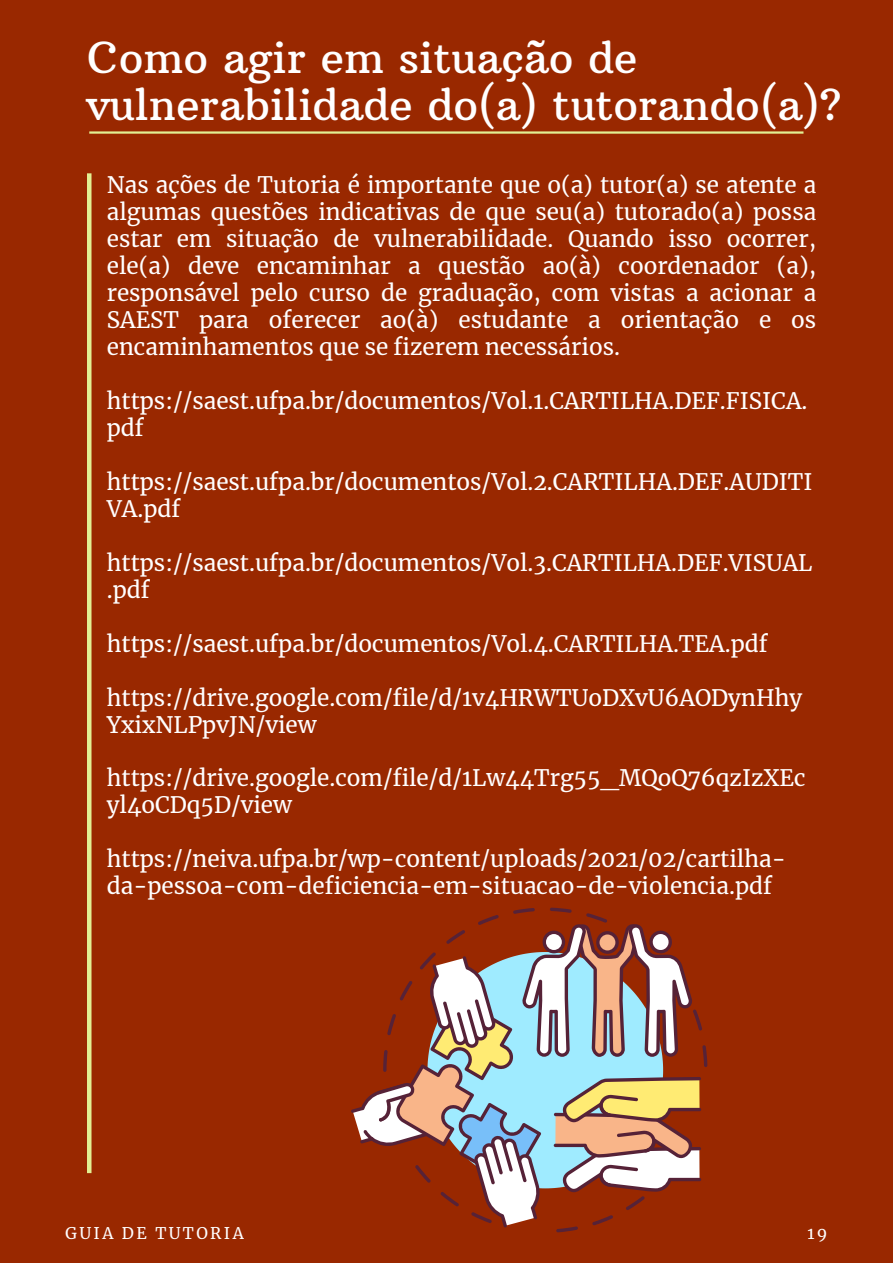
<style>
.page{position:relative;width:893px;height:1264px;background:#fff}
.page>*{position:absolute;margin:0;border:0;box-sizing:border-box;transform-origin:0 0}
.t1{font:43.5px/47.2px "Arbutus Slab";color:#fff}
.t2{font:22.5px/27px "Merriweather";color:#fff}
.t3{font:15.9px "Merriweather";letter-spacing:.15em;color:#fff}
</style>
<div class="page">
<div style="left:0;top:0;width:892px;height:1262px;background:#992800"></div>
<hr style="left:89px;top:131px;width:714px;height:3px;background:#e2f093">
<hr style="left:87px;top:173px;width:4px;height:1000px;background:#e2f093">
<svg style="left:351px;top:907px;width:356px;height:325px"></svg>
<h1 class="t1" style="left:87px;top:34px;width:756px">Como agir em situação de vulnerabilidade do(a) tutorando(a)?</h1>
<p class="t2" style="left:107px;top:171px;width:711px;text-align:justify">Nas ações de Tutoria é importante que o(a) tutor(a) se atente a algumas questões indicativas de que seu(a) tutorado(a) possa estar em situação de vulnerabilidade. Quando isso ocorrer, ele(a) deve encaminhar a questão ao(à) coordenador (a), responsável pelo curso de graduação, com vistas a acionar a SAEST para oferecer ao(à) estudante a orientação e os encaminhamentos que se fizerem necessários.</p>
<p class="t2" style="left:107px;top:387px;width:702px">https://saest.ufpa.br/documentos/Vol.1.CARTILHA.DEF.FISICA. pdf</p>
<p class="t2" style="left:107px;top:468px;width:707px">https://saest.ufpa.br/documentos/Vol.2.CARTILHA.DEF.AUDITI<br>VA.pdf</p>
<p class="t2" style="left:107px;top:549px;width:707px">https://saest.ufpa.br/documentos/Vol.3.CARTILHA.DEF.VISUAL .pdf</p>
<p class="t2" style="left:107px;top:630px;width:662px">https://saest.ufpa.br/documentos/Vol.4.CARTILHA.TEA.pdf</p>
<p class="t2" style="left:107px;top:684px;width:697px">https://drive.google.com/file/d/1v4HRWTUoDXvU6AODynHhy<br>YxixNLPpvJN/view</p>
<p class="t2" style="left:107px;top:765px;width:700px">https://drive.google.com/file/d/1Lw44Trg55_MQoQ76qzIzXEc yl4oCDq5D/view</p>
<p class="t2" style="left:107px;top:846px;width:680px">https://neiva.ufpa.br/wp-content/uploads/2021/02/cartilha&shy;da-pessoa-com-deficiencia-em-situacao-de-violencia.pdf</p>
<p class="t3" style="left:65px;top:1223px;width:180px">GUIA DE TUTORIA</p>
<p class="t3" style="left:807px;top:1223px;width:21px">19</p>
</div>
